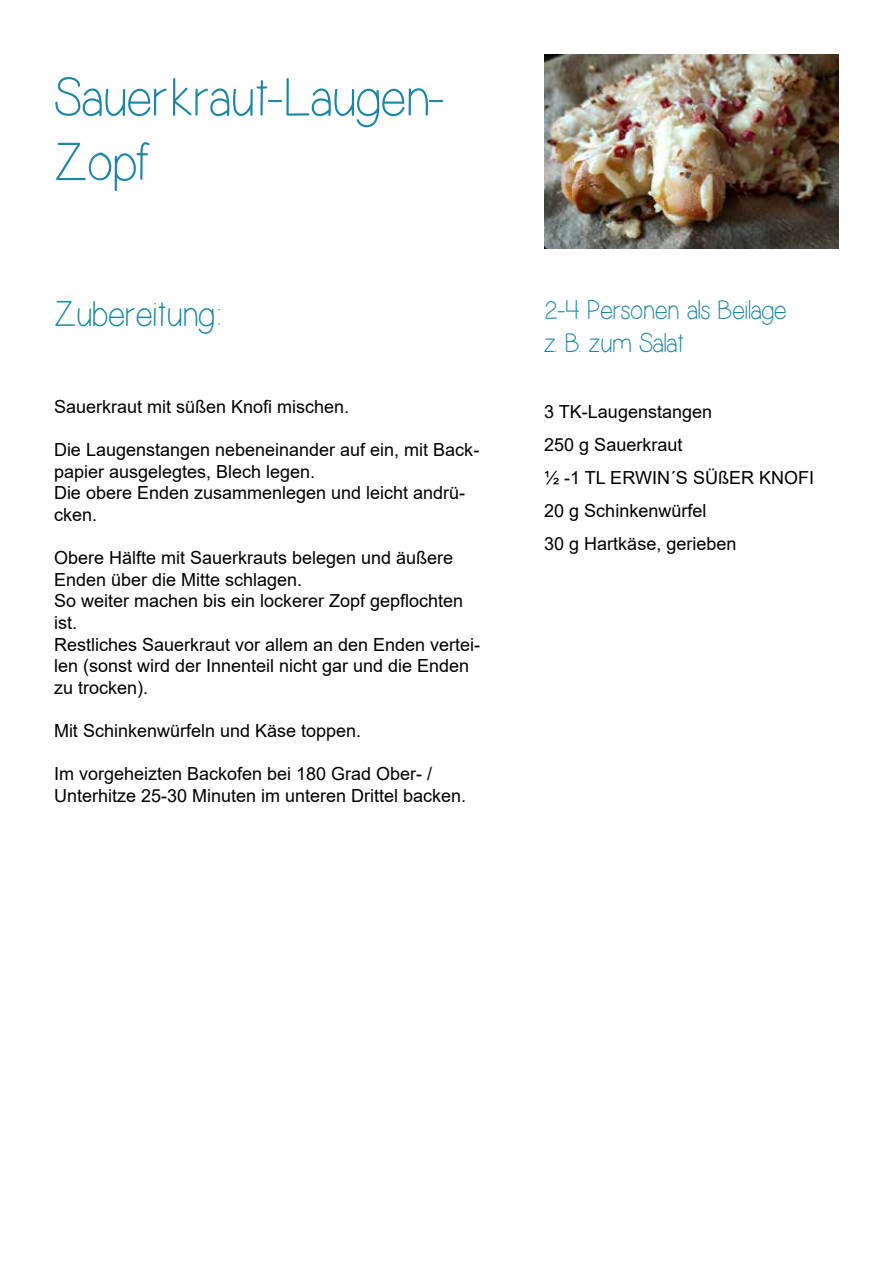
<style>
.page{position:relative;width:893px;height:1263px;background:#fff}
.page>*{position:absolute;margin:0;border:0;box-sizing:border-box;transform-origin:0 0}
.t1{font:54px/64.8px "Simplicity";color:#1b86a4}
.t2{font:36px "Simplicity";color:#1b86a4}
.t3{font:27px/32.4px "Simplicity";color:#1b86a4}
.t4{font:18px/21.6px "Arial";color:#000}
</style>
<div class="page">
<img style="left:544px;top:54px;width:294px;height:194px">
<h1 class="t1" style="left:54px;top:67px;width:391px">Sauerkraut-Laugen-<br>Zopf</h1>
<h2 class="t2" style="left:54px;top:296px;width:168px">Zubereitung:</h2>
<p class="t4" style="left:54px;top:396px;width:297px">Sauerkraut mit süßen Knofi mischen.</p>
<p class="t4" style="left:54px;top:439px;width:427px">Die Laugenstangen nebeneinander auf ein, mit Back&shy;papier ausgelegtes, Blech legen.<br>Die obere Enden zusammenlegen und leicht andrü&shy;cken.</p>
<p class="t4" style="left:54px;top:547px;width:428px">Obere Hälfte mit Sauerkrauts belegen und äußere Enden über die Mitte schlagen.<br>So weiter machen bis ein lockerer Zopf gepflochten ist.<br>Restliches Sauerkraut vor allem an den Enden vertei&shy;len (sonst wird der Innenteil nicht gar und die Enden zu trocken).</p>
<p class="t4" style="left:54px;top:720px;width:309px">Mit Schinkenwürfeln und Käse toppen.</p>
<p class="t4" style="left:54px;top:763px;width:414px">Im vorgeheizten Backofen bei 180 Grad Ober- /<br>Unterhitze 25-30 Minuten im unteren Drittel backen.</p>
<h3 class="t3" style="left:544px;top:295px;width:243px">2-4 Personen als Beilage z. B. zum Salat</h3>
<p class="t4" style="left:544px;top:395px;width:271px;line-height:33px">3 TK-Laugenstangen<br>250 g Sauerkraut<br>½ -1 TL ERWIN´S SÜßER KNOFI<br>20 g Schinkenwürfel<br>30 g Hartkäse, gerieben</p>
</div>
